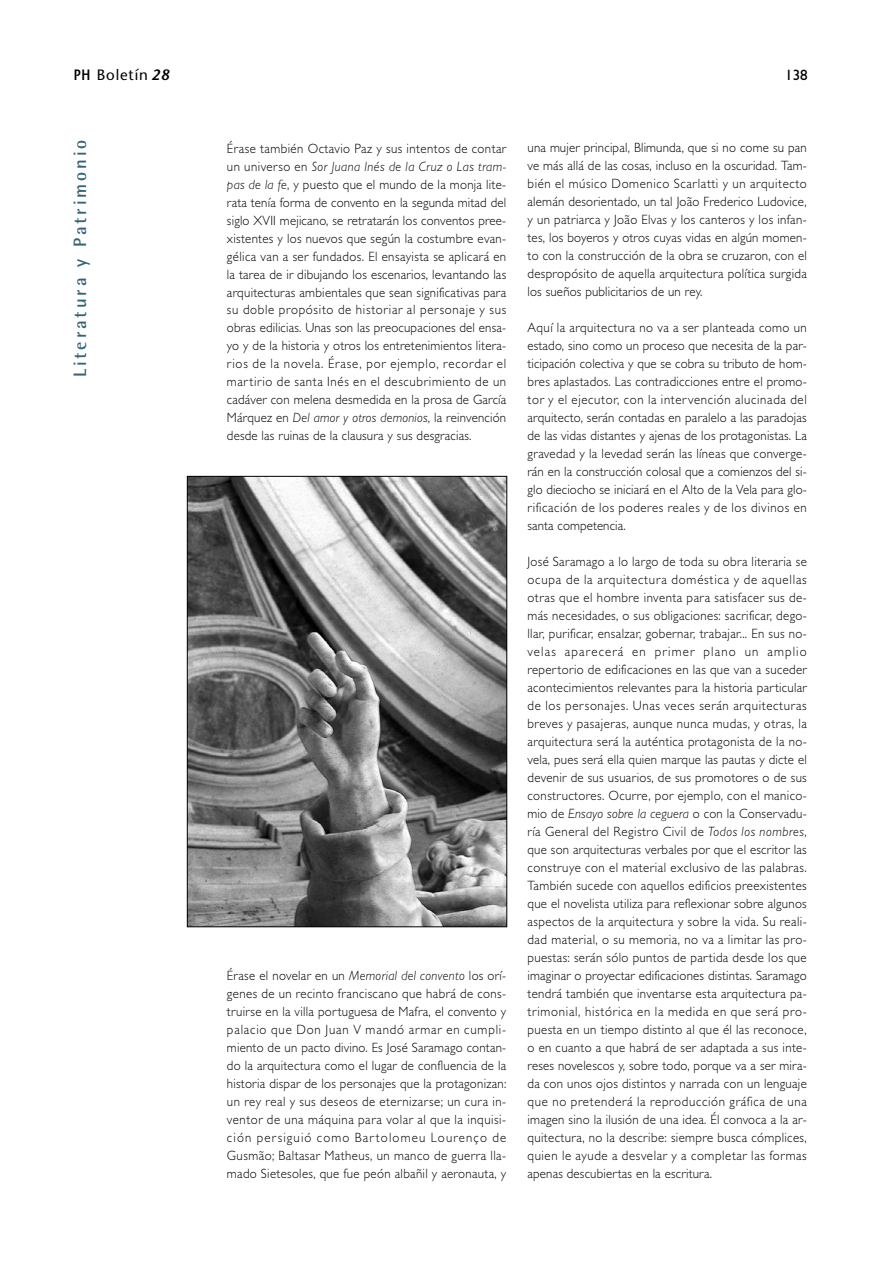
<style>
.page{position:relative;width:893px;height:1263px;background:#fff}
.page>*{position:absolute;margin:0;border:0;box-sizing:border-box;transform-origin:0 0}
.t1{font:700 18px "Rotis Semi Sans";letter-spacing:.16em;color:#326378}
.t2{font:15px "Stone Sans";letter-spacing:.055em;color:#000}
.t3{font:15px "Gill Sans";color:#000}
.t4{font:300 13.5px/18px "Gill Sans";letter-spacing:.025em;color:#000;text-align:justify;scale:.95 1}
.s1{font-weight:600}
.s2{font-weight:600;font-style:italic}
.s3{font-style:italic}
</style>
<div class="page">
<img style="left:189px;top:478px;width:316px;height:447px">
<div style="left:187px;top:476px;width:320px;height:451px;border:1px solid #000"></div>
<p class="t2" style="left:74px;top:69px;width:97px"><span class="s1">PH</span> Boletín <span class="s2">28</span></p>
<p class="t3" style="left:785px;top:69px;width:24px">138</p>
<h1 class="t1" style="left:73px;top:377px;width:239px;rotate:-90deg">Literatura y Patrimonio</h1>
<p class="t4" style="left:227px;top:140px;width:295px">Érase también Octavio Paz y sus intentos de contar un universo en <span class="s3">Sor Juana Inés de la Cruz o Las tram&shy;pas de la fe</span>, y puesto que el mundo de la monja lite&shy;rata tenía forma de convento en la segunda mitad del siglo XVII mejicano, se retratarán los conventos pree&shy;xistentes y los nuevos que según la costumbre evan&shy;gélica van a ser fundados. El ensayista se aplicará en la tarea de ir dibujando los escenarios, levantando las arquitecturas ambientales que sean significativas para su doble propósito de historiar al personaje y sus obras edilicias. Unas son las preocupaciones del ensa&shy;yo y de la historia y otros los entretenimientos litera&shy;rios de la novela. Érase, por ejemplo, recordar el martirio de santa Inés en el descubrimiento de un cadáver con melena desmedida en la prosa de García Márquez en <span class="s3">Del amor y otros demonios</span>, la reinvención desde las ruinas de la clausura y sus desgracias.</p>
<p class="t4" style="left:227px;top:968px;width:295px">Érase el novelar en un <span class="s3">Memorial del convento</span> los orí&shy;genes de un recinto franciscano que habrá de cons&shy;truirse en la villa portuguesa de Mafra, el convento y palacio que Don Juan V mandó armar en cumpli&shy;miento de un pacto divino. Es José Saramago contan&shy;do la arquitectura como el lugar de confluencia de la historia dispar de los personajes que la protagonizan: un rey real y sus deseos de eternizarse; un cura in&shy;ventor de una máquina para volar al que la inquisi&shy;ción persiguió como Bartolomeu Lourenço de Gusmão; Baltasar Matheus, un manco de guerra lla&shy;mado Sietesoles, que fue peón albañil y aeronauta, y</p>
<p class="t4" style="left:527px;top:140px;width:295px">una mujer principal, Blimunda, que si no come su pan ve más allá de las cosas, incluso en la oscuridad. Tam&shy;bién el músico Domenico Scarlatti y un arquitecto alemán desorientado, un tal João Frederico Ludovice, y un patriarca y João Elvas y los canteros y los infan&shy;tes, los boyeros y otros cuyas vidas en algún momen&shy;to con la construcción de la obra se cruzaron, con el despropósito de aquella arquitectura política surgida los sueños publicitarios de un rey.</p>
<p class="t4" style="left:527px;top:320px;width:295px">Aquí la arquitectura no va a ser planteada como un estado, sino como un proceso que necesita de la par&shy;ticipación colectiva y que se cobra su tributo de hom&shy;bres aplastados. Las contradicciones entre el promo&shy;tor y el ejecutor, con la intervención alucinada del arquitecto, serán contadas en paralelo a las paradojas de las vidas distantes y ajenas de los protagonistas. La gravedad y la levedad serán las líneas que converge&shy;rán en la construcción colosal que a comienzos del si&shy;glo dieciocho se iniciará en el Alto de la Vela para glo&shy;rificación de los poderes reales y de los divinos en santa competencia.</p>
<p class="t4" style="left:527px;top:554px;width:295px">José Saramago a lo largo de toda su obra literaria se ocupa de la arquitectura doméstica y de aquellas otras que el hombre inventa para satisfacer sus de&shy;más necesidades, o sus obligaciones: sacrificar, dego&shy;llar, purificar, ensalzar, gobernar, trabajar... En sus no&shy;velas aparecerá en primer plano un amplio repertorio de edificaciones en las que van a suceder acontecimientos relevantes para la historia particular de los personajes. Unas veces serán arquitecturas breves y pasajeras, aunque nunca mudas, y otras, la arquitectura será la auténtica protagonista de la no&shy;vela, pues será ella quien marque las pautas y dicte el devenir de sus usuarios, de sus promotores o de sus constructores. Ocurre, por ejemplo, con el manico&shy;mio de <span class="s3">Ensayo sobre la ceguera</span> o con la Conservadu&shy;ría General del Registro Civil de <span class="s3">Todos los nombres</span>, que son arquitecturas verbales por que el escritor las construye con el material exclusivo de las palabras.<br>También sucede con aquellos edificios preexistentes que el novelista utiliza para reflexionar sobre algunos aspectos de la arquitectura y sobre la vida. Su reali&shy;dad material, o su memoria, no va a limitar las pro&shy;puestas: serán sólo puntos de partida desde los que imaginar o proyectar edificaciones distintas. Saramago tendrá también que inventarse esta arquitectura pa&shy;trimonial, histórica en la medida en que será pro&shy;puesta en un tiempo distinto al que él las reconoce, o en cuanto a que habrá de ser adaptada a sus inte&shy;reses novelescos y, sobre todo, porque va a ser mira&shy;da con unos ojos distintos y narrada con un lenguaje que no pretenderá la reproducción gráfica de una imagen sino la ilusión de una idea. Él convoca a la ar&shy;quitectura, no la describe: siempre busca cómplices, quien le ayude a desvelar y a completar las formas apenas descubiertas en la escritura.</p>
</div>
